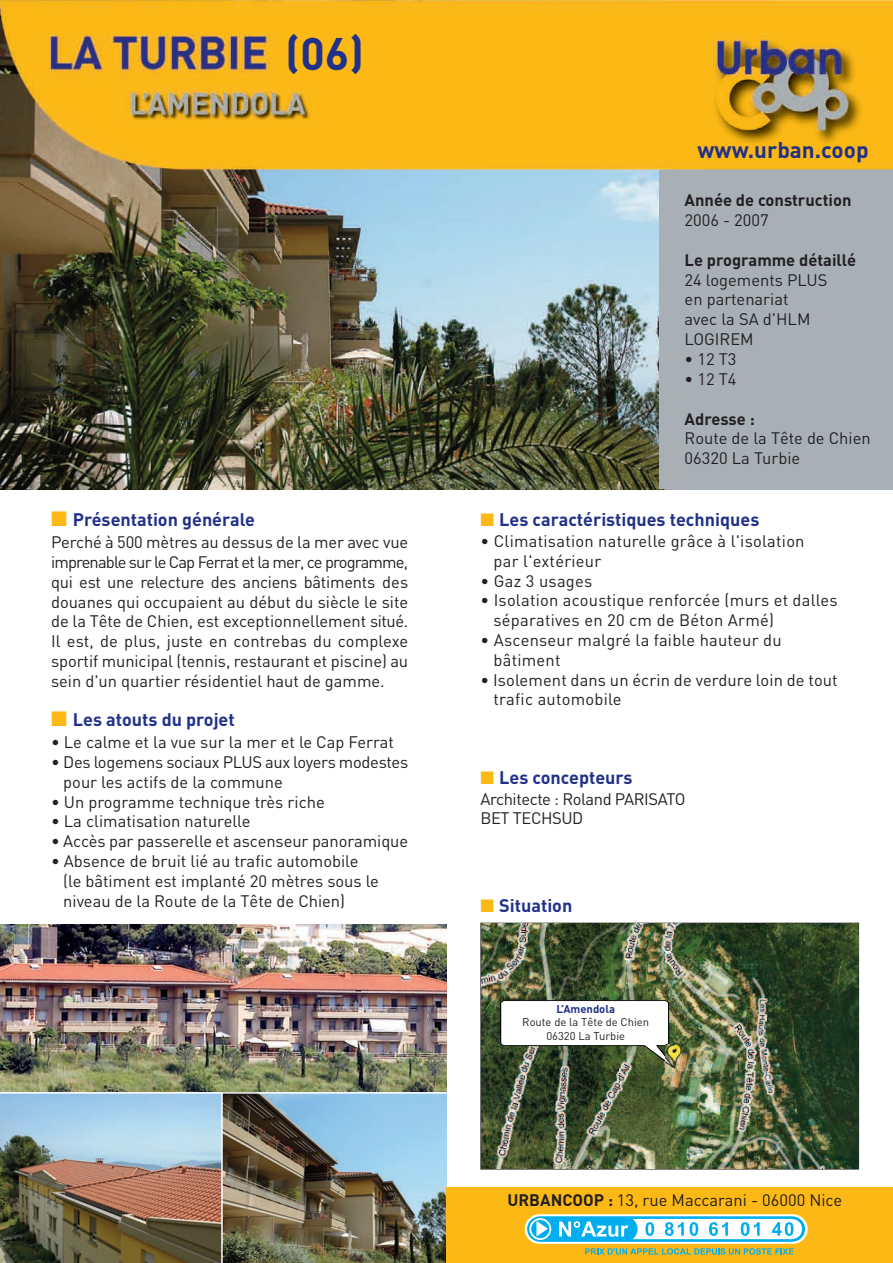
<style>
.page{position:relative;width:893px;height:1263px;background:#fff}
.page>*{position:absolute;margin:0;border:0;box-sizing:border-box;transform-origin:0 0}
.t1{font:700 45px "DIN";color:#213189}
.t2{font:700 22.5px "DIN";color:#213189}
.t3{font:700 18px "DIN";color:#213189}
.t4{font:16.5px/19.8px "DIN";color:#231f20}
.t5{font:700 16.5px "DIN";color:#231f20}
.t6{font:16.5px/19.8px "DIN";letter-spacing:-.025em;color:#231f20}
.t7{font:11.25px/13.5px "DIN";color:#231f20;text-align:center}
.t8{font:700 11.25px "DIN";color:#213189}
.s1{color:#fcb814}
.s2{font-weight:700}
</style>
<div class="page">
<img style="left:0;top:0;width:893px;height:489px">
<div style="left:659px;top:170px;width:234px;height:319px;background:#a8b0b6"></div>
<img style="left:481px;top:923px;width:377px;height:246px">
<img style="left:0;top:924px;width:446px;height:339px">
<hr style="left:0;top:1092px;width:446px;height:2px;background:#fff">
<div style="left:446px;top:1188px;width:447px;height:75px;background:#fcb814"></div>
<svg style="left:500px;top:1000px;width:174px;height:67px"></svg>
<hr style="left:221px;top:1092px;width:2px;height:171px;background:#fff">
<img style="left:675px;top:1044px;width:12px;height:24px">
<img style="left:665px;top:1044px;width:10px;height:24px">
<div style="left:525px;top:1214px;width:283px;height:30px;background:#fff;border-radius:15px"></div>
<svg style="left:527px;top:1216px;width:278px;height:26px"></svg>
<svg style="left:585px;top:1248px;width:209px;height:6px"></svg>
<h1 class="t1" style="left:285px;top:28px;width:80px">(06)</h1>
<p class="t3" style="left:51px;top:509px;width:205px"><span class="s1">■</span> Présentation générale</p>
<p class="t4" style="left:51px;top:533px;width:359px;text-align:justify">Perché à 500 mètres au dessus de la mer avec vue imprenable sur le Cap Ferrat et la mer, ce programme, qui est une relecture des anciens bâtiments des douanes qui occupaient au début du siècle le site de la Tête de Chien, est exceptionnellement situé.<br>Il est, de plus, juste en contrebas du complexe sportif municipal (tennis, restaurant et piscine) au sein d'un quartier résidentiel haut de gamme.</p>
<p class="t3" style="left:51px;top:709px;width:185px"><span class="s1">■</span> Les atouts du projet</p>
<p class="t4" style="left:51px;top:732px;width:345px">• Le calme et la vue sur la mer et le Cap Ferrat</p>
<p class="t4" style="left:63px;top:752px;width:346px;text-indent:-12px">• Des logemens sociaux PLUS aux loyers modestes pour les actifs de la commune</p>
<p class="t4" style="left:51px;top:792px;width:275px">• Un programme technique très riche</p>
<p class="t4" style="left:51px;top:812px;width:201px">• La climatisation naturelle</p>
<p class="t4" style="left:51px;top:831px;width:359px">• Accès par passerelle et ascenseur panoramique</p>
<p class="t4" style="left:63px;top:851px;width:317px;text-indent:-12px">• Absence de bruit lié au trafic automobile (le bâtiment est implanté 20 mètres sous le niveau de la Route de la Tête de Chien)</p>
<h2 class="t2" style="left:697px;top:137px;width:173px">www.urban.coop</h2>
<p class="t5" style="left:685px;top:190px;width:168px">Année de construction</p>
<p class="t4" style="left:685px;top:210px;width:86px">2006 - 2007</p>
<p class="t5" style="left:685px;top:250px;width:173px">Le programme détaillé</p>
<p class="t4" style="left:685px;top:270px;width:144px">24 logements PLUS en partenariat<br>avec la SA d'HLM<br>LOGIREM</p>
<p class="t4" style="left:685px;top:349px;width:53px">• 12 T3</p>
<p class="t4" style="left:685px;top:369px;width:53px">• 12 T4</p>
<p class="t5" style="left:685px;top:409px;width:72px">Adresse :</p>
<p class="t4" style="left:685px;top:429px;width:188px">Route de la Tête de Chien<br>06320 La Turbie</p>
<p class="t3" style="left:480px;top:509px;width:280px"><span class="s1">■</span> Les caractéristiques techniques</p>
<p class="t4" style="left:493px;top:531px;width:313px;text-indent:-13px">• Climatisation naturelle grâce à l'isolation par l'extérieur</p>
<p class="t4" style="left:480px;top:571px;width:113px">• Gaz 3 usages</p>
<p class="t4" style="left:493px;top:591px;width:346px;text-indent:-13px">• Isolation acoustique renforcée (murs et dalles séparatives en 20 cm de Béton Armé)</p>
<p class="t4" style="left:493px;top:630px;width:290px;text-indent:-13px">• Ascenseur malgré la faible hauteur du bâtiment</p>
<p class="t4" style="left:493px;top:670px;width:346px;text-indent:-13px">• Isolement dans un écrin de verdure loin de tout trafic automobile</p>
<p class="t3" style="left:480px;top:767px;width:154px"><span class="s1">■</span> Les concepteurs</p>
<p class="t6" style="left:480px;top:789px;width:206px">Architecte : Roland PARISATO<br>BET TECHSUD</p>
<p class="t3" style="left:480px;top:895px;width:93px"><span class="s1">■</span> Situation</p>
<p class="t8" style="left:556px;top:1002px;width:60px">L’Amendola</p>
<p class="t7" style="left:522px;top:1016px;width:128px">Route de la Tête de Chien<br>06320 La Turbie</p>
<p class="t4" style="left:507px;top:1190px;width:336px"><span class="s2">URBANCOOP :</span> 13, rue Maccarani - 06000 Nice</p>
</div>
